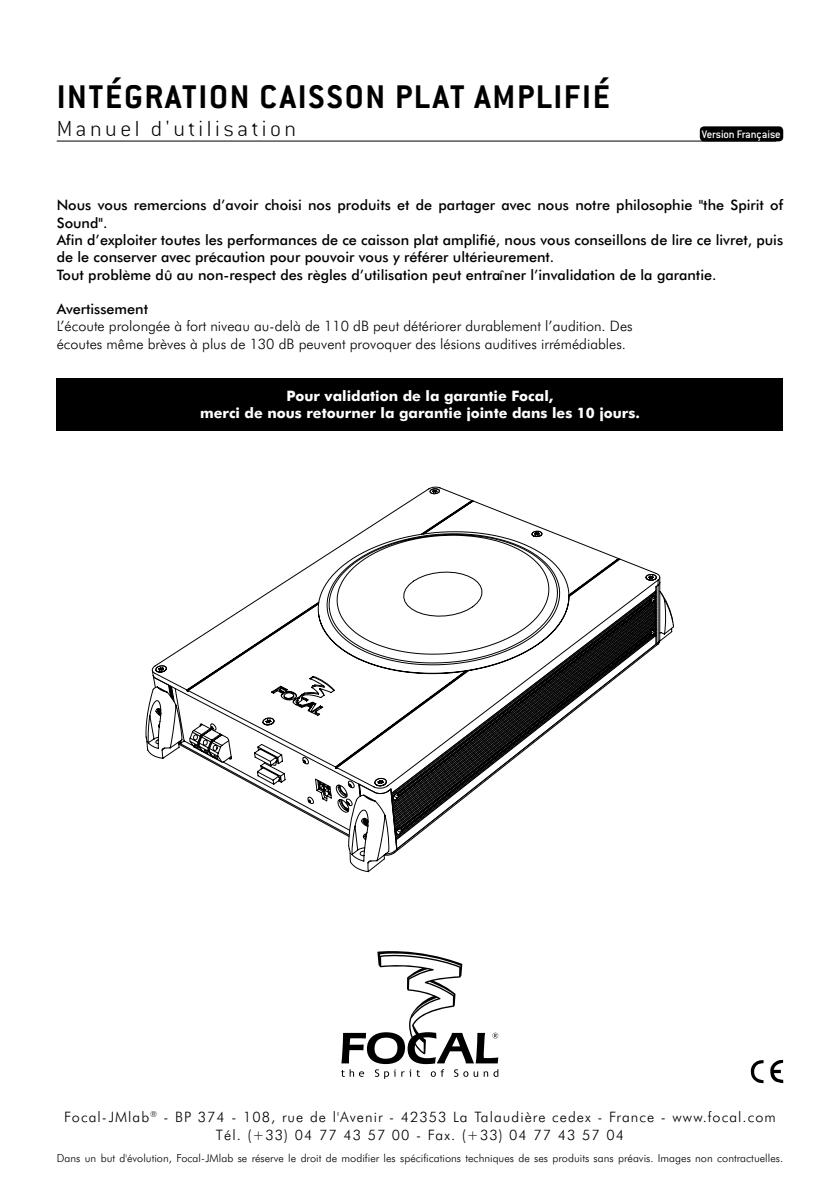
<style>
.page{position:relative;width:840px;height:1191px;background:#fff}
.page>*{position:absolute;margin:0;border:0;box-sizing:border-box;transform-origin:0 0}
.t1{font:700 36px "Conduit ITC";letter-spacing:.05em;color:#000}
.t2{font:200 24px "Conduit ITC";letter-spacing:.15em;color:#000}
.t3{font:500 14.4px/17.2px "Futura BT";color:#000}
.t4{font:300 14.4px/17.2px "Futura BT";color:#000}
.t5{font:300 14.4px/18px "Futura BT";letter-spacing:.07em;color:#000;text-align:center}
.t6{font:700 14.4px/17.2px "Futura BT";color:#fff;text-align:center}
.t7{font:500 12px "Conduit ITC";letter-spacing:-.015em;color:#fff}
.t8{font:300 11px "Futura BT";color:#000}
</style>
<div class="page">
<div style="left:57px;top:378px;width:725px;height:52px;background:#000"></div>
<hr style="left:57px;top:141px;width:718px;height:1px;background:#000">
<svg style="left:750px;top:1060px;width:13px;height:23px"></svg>
<svg style="left:770px;top:1060px;width:12px;height:23px"></svg>
<svg style="left:341px;top:951px;width:157px;height:127px"></svg>
<div style="left:699px;top:126px;width:83px;height:15px;background:#000;border-radius:4px"></div>
<svg style="left:157px;top:489px;width:504px;height:374px"></svg>
<h1 class="t1" style="left:57px;top:75px;width:511px">INTÉGRATION CAISSON PLAT AMPLIFIÉ</h1>
<h2 class="t2" style="left:57px;top:114px;width:241px">Manuel d'utilisation</h2>
<p class="t7" style="left:701px;top:127px;width:80px">Version Française</p>
<p class="t3" style="left:57px;top:197px;width:727px">Nous vous remercions d’avoir choisi nos produits et de partager avec nous notre philosophie "the Spirit of Sound".<br>Afin d’exploiter toutes les performances de ce caisson plat amplifié, nous vous conseillons de lire ce livret, puis de le conserver avec précaution pour pouvoir vous y référer ultérieurement.<br>Tout problème dû au non-respect des règles d’utilisation peut entraîner l’invalidation de la garantie.</p>
<p class="t3" style="left:57px;top:300px;width:93px">Avertissement</p>
<p class="t4" style="left:57px;top:317px;width:577px">L’écoute prolongée à fort niveau au-delà de 110 dB peut détériorer durablement l’audition. Des écoutes même brèves à plus de 130 dB peuvent provoquer des lésions auditives irrémédiables.</p>
<p class="t6" style="left:200px;top:387px;width:441px">Pour validation de la garantie Focal,<br>merci de nous retourner la garantie jointe dans les 10 jours.</p>
<p class="t5" style="left:64px;top:1107px;width:712px">Focal-JMlab<sup>®</sup> - BP 374 - 108, rue de l'Avenir - 42353 La Talaudière cedex - France - www.focal.com<br>Tél. (+33) 04 77 43 57 00 - Fax. (+33) 04 77 43 57 04</p>
<p class="t8" style="left:57px;top:1151px;width:727px">Dans un but d'évolution, Focal-JMlab se réserve le droit de modifier les spécifications techniques de ses produits sans préavis. Images non contractuelles.</p>
</div>
